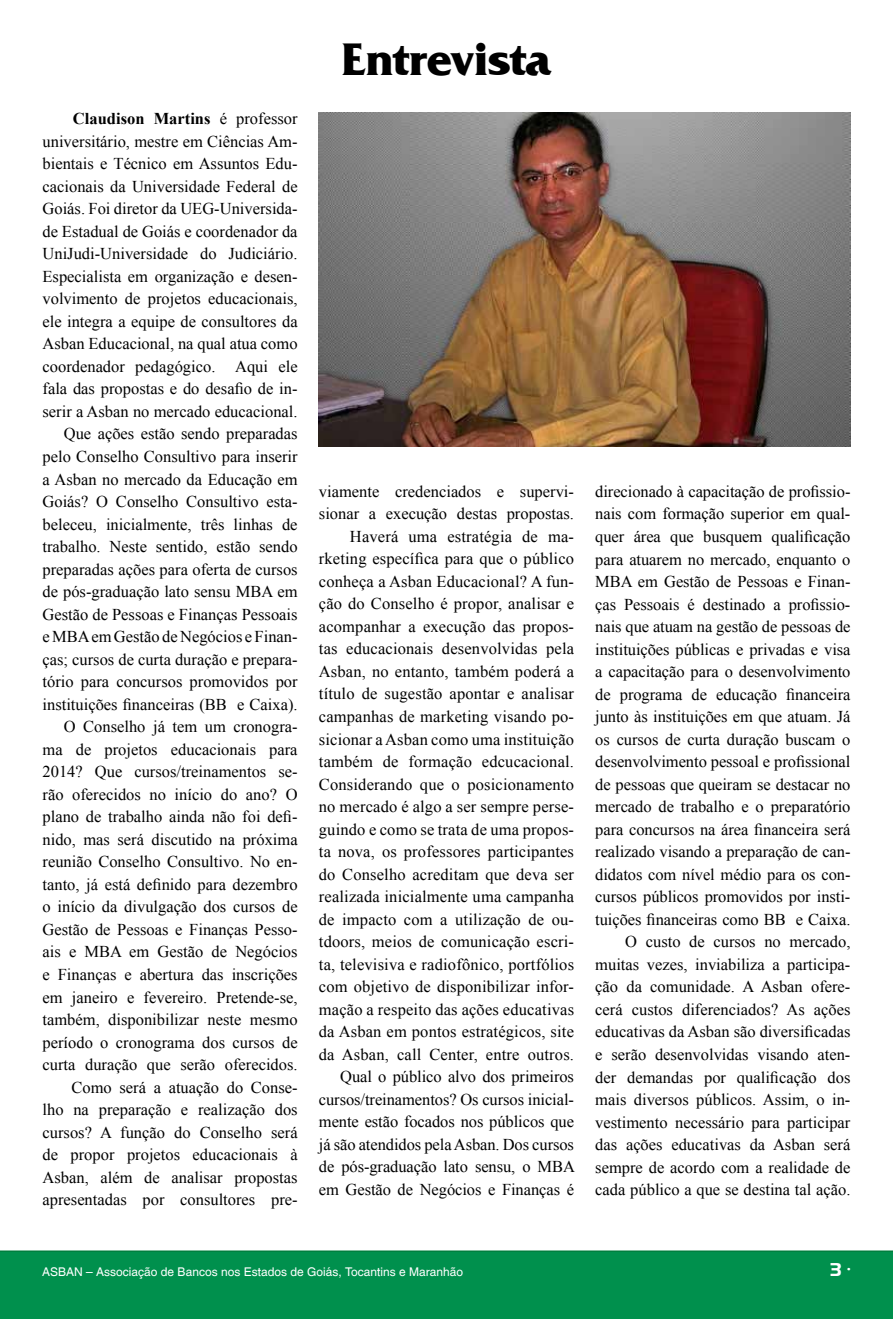
<style>
.page{position:relative;width:893px;height:1319px;background:#fff}
.page>*{position:absolute;margin:0;border:0;box-sizing:border-box;transform-origin:0 0}
.t1{font:700 48px "France";color:#000}
.t2{font:18px "Aero Regular SWFTE";color:#fff}
.t3{font:16.5px/22.5px "Times New Roman";color:#000;text-align:right}
.t4{font:12px "Switzerland Plain";color:#fff}
.s1{font-weight:700}
</style>
<div class="page">
<div style="left:0;top:1250px;width:893px;height:68px;background:#00904d"></div>
<hr style="left:0;top:1250px;width:893px;height:1px;background:#007f3e">
<img style="left:319px;top:113px;width:531px;height:333px">
<p class="t3" style="left:43px;top:107px;width:257px"><span class="s1">Claudison Martins</span> é professor universitário, mestre em Ciências Am&shy;bientais e Técnico em Assuntos Edu&shy;cacionais da Universidade Federal de Goiás. Foi diretor da UEG-Universida&shy;de Estadual de Goiás e coordenador da UniJudi-Universidade do Judiciário.<br>Especialista em organização e desen&shy;volvimento de projetos educacionais, ele integra a equipe de consultores da Asban Educacional, na qual atua como coordenador pedagógico. Aqui ele fala das propostas e do desafio de in&shy;serir a Asban no mercado educacional.<br>Que ações estão sendo preparadas pelo Conselho Consultivo para inserir a Asban no mercado da Educação em Goiás? O Conselho Consultivo esta&shy;beleceu, inicialmente, três linhas de trabalho. Neste sentido, estão sendo preparadas ações para oferta de cursos de pós-graduação lato sensu MBA em Gestão de Pessoas e Finanças Pessoais e MBA em Gestão de Negócios e Finan&shy;ças; cursos de curta duração e prepara&shy;tório para concursos promovidos por instituições financeiras (BB e Caixa).<br>O Conselho já tem um cronogra&shy;ma de projetos educacionais para 2014? Que cursos/treinamentos se&shy;rão oferecidos no início do ano? O plano de trabalho ainda não foi defi&shy;nido, mas será discutido na próxima reunião Conselho Consultivo. No en&shy;tanto, já está definido para dezembro o início da divulgação dos cursos de Gestão de Pessoas e Finanças Pesso&shy;ais e MBA em Gestão de Negócios e Finanças e abertura das inscrições em janeiro e fevereiro. Pretende-se, também, disponibilizar neste mesmo período o cronograma dos cursos de curta duração que serão oferecidos.<br>Como será a atuação do Conse-<br>lho na preparação e realização dos cursos? A função do Conselho será de propor projetos educacionais à Asban, além de analisar propostas apresentadas por consultores pre-</p>
<h1 class="t1" style="left:342px;top:32px;width:211px">Entrevista</h1>
<p class="t3" style="left:319px;top:479px;width:258px">viamente credenciados e supervi&shy;sionar a execução destas propostas.<br>Haverá uma estratégia de ma&shy;rketing específica para que o público conheça a Asban Educacional? A fun&shy;ção do Conselho é propor, analisar e acompanhar a execução das propos&shy;tas educacionais desenvolvidas pela Asban, no entanto, também poderá a título de sugestão apontar e analisar campanhas de marketing visando po&shy;sicionar a Asban como uma instituição também de formação edcucacional.<br>Considerando que o posicionamento no mercado é algo a ser sempre perse&shy;guindo e como se trata de uma propos&shy;ta nova, os professores participantes do Conselho acreditam que deva ser realizada inicialmente uma campanha de impacto com a utilização de ou&shy;tdoors, meios de comunicação escri&shy;ta, televisiva e radiofônico, portfólios com objetivo de disponibilizar infor&shy;mação a respeito das ações educativas da Asban em pontos estratégicos, site da Asban, call Center, entre outros.<br>Qual o público alvo dos primeiros cursos/treinamentos? Os cursos inicial&shy;mente estão focados nos públicos que já são atendidos pela Asban. Dos cursos de pós-graduação lato sensu, o MBA em Gestão de Negócios e Finanças é</p>
<p class="t3" style="left:595px;top:480px;width:257px">direcionado à capacitação de profissio&shy;nais com formação superior em qual&shy;quer área que busquem qualificação para atuarem no mercado, enquanto o MBA em Gestão de Pessoas e Finan&shy;ças Pessoais é destinado a profissio&shy;nais que atuam na gestão de pessoas de instituições públicas e privadas e visa a capacitação para o desenvolvimento de programa de educação financeira junto às instituições em que atuam. Já os cursos de curta duração buscam o desenvolvimento pessoal e profissional de pessoas que queiram se destacar no mercado de trabalho e o preparatório para concursos na área financeira será realizado visando a preparação de can&shy;didatos com nível médio para os con&shy;cursos públicos promovidos por insti&shy;tuições financeiras como BB e Caixa.<br>O custo de cursos no mercado, muitas vezes, inviabiliza a participa&shy;ção da comunidade. A Asban ofere&shy;cerá custos diferenciados? As ações educativas da Asban são diversificadas e serão desenvolvidas visando aten&shy;der demandas por qualificação dos mais diversos públicos. Assim, o in&shy;vestimento necessário para participar das ações educativas da Asban será sempre de acordo com a realidade de cada público a que se destina tal ação.</p>
<p class="t4" style="left:42px;top:1264px;width:423px">ASBAN – Associação de Bancos nos Estados de Goiás, Tocantins e Maranhão</p>
<p class="t2" style="left:831px;top:1258px;width:21px">3 •</p>
</div>
